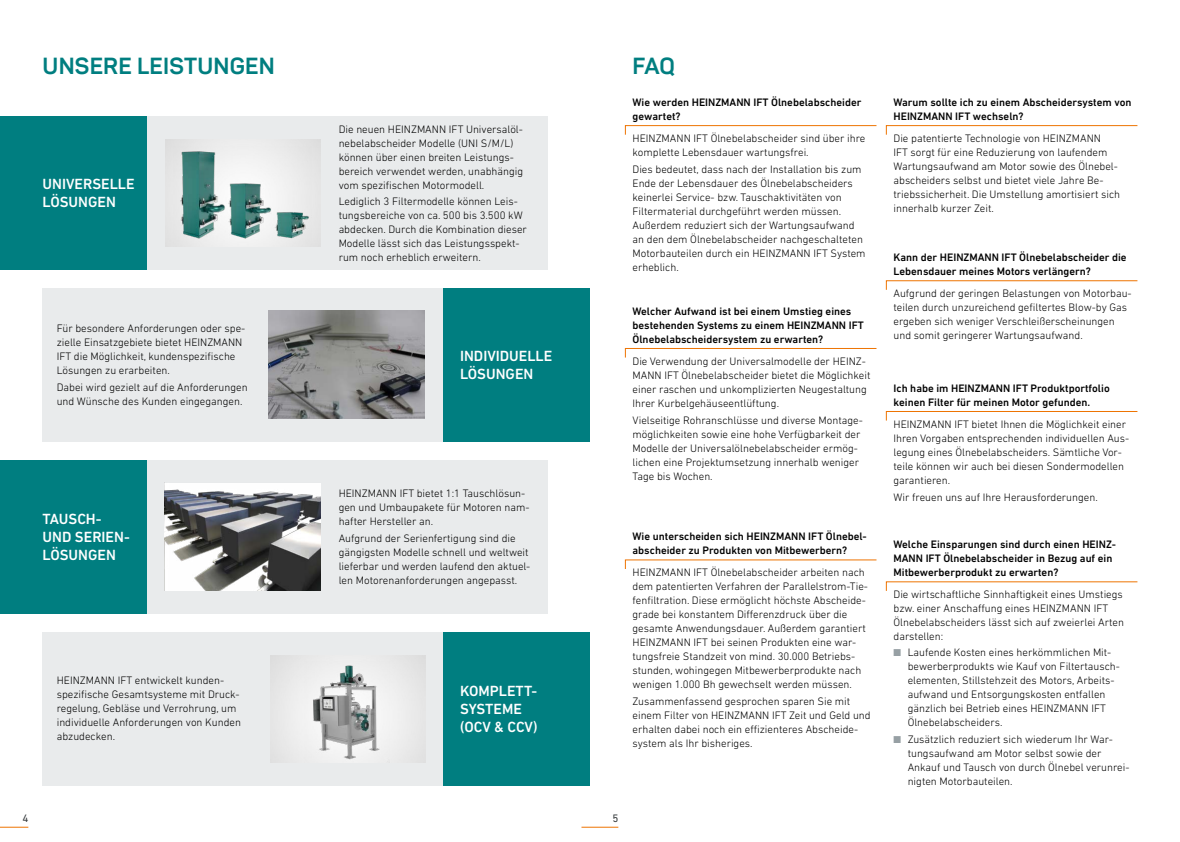
<style>
.page{position:relative;width:1180px;height:842px;background:#fff}
.page>*{position:absolute;margin:0;border:0;box-sizing:border-box;transform-origin:0 0}
.t1{font:700 23px "Sahar";letter-spacing:.01em;color:#007e80}
.t2{font:500 15px/18px "DIN Next LT Pro";color:#fff}
.t3{font:300 11px/14px "DIN Next LT Pro";color:#000}
.t4{font:500 11px/14px "DIN Next LT Pro";color:#000}
.t5{font:11px "DIN Next LT Pro";color:#34393b}
.s1{color:#97a0a4}
</style>
<div class="page">
<div style="left:147px;top:116px;width:400px;height:153px;background:#e9ebec"></div>
<div style="left:43px;top:288px;width:400px;height:153px;background:#e9ebec"></div>
<div style="left:147px;top:460px;width:400px;height:153px;background:#e9ebec"></div>
<div style="left:43px;top:632px;width:400px;height:153px;background:#e9ebec"></div>
<div style="left:0;top:460px;width:147px;height:153px;background:#007e80"></div>
<div style="left:443px;top:288px;width:147px;height:153px;background:#007e80"></div>
<div style="left:443px;top:632px;width:147px;height:153px;background:#007e80"></div>
<div style="left:0;top:116px;width:147px;height:153px;background:#007e80"></div>
<svg style="left:0;top:827px;width:28px;height:1px"></svg>
<img style="left:269px;top:311px;width:155px;height:108px">
<img style="left:174px;top:146px;width:138px;height:101px">
<img style="left:164px;top:483px;width:156px;height:108px">
<img style="left:304px;top:661px;width:85px;height:101px">
<svg style="left:624px;top:125px;width:253px;height:10px"></svg>
<svg style="left:624px;top:348px;width:253px;height:10px"></svg>
<svg style="left:624px;top:559px;width:253px;height:10px"></svg>
<svg style="left:885px;top:125px;width:253px;height:10px"></svg>
<svg style="left:885px;top:280px;width:253px;height:10px"></svg>
<svg style="left:885px;top:411px;width:253px;height:10px"></svg>
<svg style="left:885px;top:581px;width:253px;height:10px"></svg>
<hr style="left:581px;top:827px;width:37px;height:1px;background:#ee7402">
<h1 class="t1" style="left:43px;top:51px;width:233px">UNSERE LEISTUNGEN</h1>
<h2 class="t2" style="left:43px;top:175px;width:94px">UNIVERSELLE<br>LÖSUNGEN</h2>
<p class="t3" style="left:57px;top:322px;width:190px">Für besondere Anforderungen oder spe&shy;zielle Einsatzgebiete bietet HEINZMANN IFT die Möglichkeit, kundenspezifische Lösungen zu erarbeiten.</p>
<p class="t3" style="left:57px;top:380px;width:192px">Dabei wird gezielt auf die Anforderungen und Wünsche des Kunden eingegangen.</p>
<h2 class="t2" style="left:43px;top:510px;width:89px">TAUSCH-<br>UND SERIEN-<br>LÖSUNGEN</h2>
<p class="t3" style="left:57px;top:673px;width:186px">HEINZMANN IFT entwickelt kunden&shy;spezifische Gesamtsysteme mit Druck&shy;regelung, Gebläse und Verrohrung, um individuelle Anforderungen von Kunden abzudecken.</p>
<p class="t5" style="left:22px;top:812px;width:7px">4</p>
<p class="t3" style="left:338px;top:122px;width:186px">Die neuen HEINZMANN IFT Universalöl&shy;nebelabscheider Modelle (UNI S/M/L) können über einen breiten Leistungs&shy;bereich verwendet werden, unabhängig vom spezifischen Motormodell.</p>
<p class="t3" style="left:338px;top:194px;width:190px">Lediglich 3 Filtermodelle können Leis&shy;tungsbereiche von ca. 500 bis 3.500 kW abdecken. Durch die Kombination dieser Modelle lässt sich das Leistungsspekt&shy;rum noch erheblich erweitern.</p>
<h2 class="t2" style="left:460px;top:347px;width:94px">INDIVIDUELLE<br>LÖSUNGEN</h2>
<p class="t3" style="left:338px;top:487px;width:192px">HEINZMANN IFT bietet 1:1 Tauschlösun&shy;gen und Umbaupakete für Motoren nam&shy;hafter Hersteller an.</p>
<p class="t3" style="left:338px;top:531px;width:193px">Aufgrund der Serienfertigung sind die gängigsten Modelle schnell und weltweit lieferbar und werden laufend den aktuel&shy;len Motorenanforderungen angepasst.</p>
<h2 class="t2" style="left:460px;top:682px;width:79px">KOMPLETT-<br>SYSTEME (OCV &amp; CCV)</h2>
<h1 class="t1" style="left:632px;top:51px;width:44px">FAQ</h1>
<p class="t4" style="left:632px;top:95px;width:230px">Wie werden HEINZMANN IFT Ölnebelabscheider gewartet?</p>
<p class="t3" style="left:632px;top:131px;width:234px">HEINZMANN IFT Ölnebelabscheider sind über ihre komplette Lebensdauer wartungsfrei.</p>
<p class="t3" style="left:632px;top:162px;width:234px">Dies bedeutet, dass nach der Installation bis zum Ende der Lebensdauer des Ölnebelabscheiders keinerlei Service- bzw. Tauschaktivitäten von Filtermaterial durchgeführt werden müssen.<br>Außerdem reduziert sich der Wartungsaufwand an den dem Ölnebelabscheider nachgeschalteten Motorbauteilen durch ein HEINZMANN IFT System erheblich.</p>
<p class="t4" style="left:632px;top:304px;width:233px">Welcher Aufwand ist bei einem Umstieg eines bestehenden Systems zu einem HEINZMANN IFT<br>Ölnebelabscheidersystem zu erwarten?</p>
<p class="t3" style="left:632px;top:354px;width:239px">Die Verwendung der Universalmodelle der HEINZ-MANN IFT Ölnebelabscheider bietet die Möglichkeit einer raschen und unkomplizierten Neugestaltung Ihrer Kurbelgehäuseentlüftung.</p>
<p class="t3" style="left:632px;top:413px;width:232px">Vielseitige Rohranschlüsse und diverse Montage&shy;möglichkeiten sowie eine hohe Verfügbarkeit der Modelle der Universalölnebelabscheider ermög&shy;lichen eine Projektumsetzung innerhalb weniger Tage bis Wochen.</p>
<p class="t4" style="left:632px;top:530px;width:236px">Wie unterscheiden sich HEINZMANN IFT Ölnebel&shy;abscheider zu Produkten von Mitbewerbern?</p>
<p class="t3" style="left:632px;top:565px;width:237px">HEINZMANN IFT Ölnebelabscheider arbeiten nach dem patentierten Verfahren der Parallelstrom-Tie&shy;fenfiltration. Diese ermöglicht höchste Abscheide&shy;grade bei konstantem Differenzdruck über die gesamte Anwendungsdauer. Außerdem garantiert HEINZMANN IFT bei seinen Produkten eine war&shy;tungsfreie Standzeit von mind. 30.000 Betriebs&shy;stunden, wohingegen Mitbewerberprodukte nach wenigen 1.000 Bh gewechselt werden müssen.</p>
<p class="t3" style="left:632px;top:694px;width:240px">Zusammenfassend gesprochen sparen Sie mit einem Filter von HEINZMANN IFT Zeit und Geld und erhalten dabei noch ein effizienteres Abscheide&shy;system als Ihr bisheriges.</p>
<p class="t5" style="left:612px;top:812px;width:7px">5</p>
<p class="t4" style="left:893px;top:95px;width:239px">Warum sollte ich zu einem Abscheidersystem von<br>HEINZMANN IFT wechseln?</p>
<p class="t3" style="left:893px;top:131px;width:228px">Die patentierte Technologie von HEINZMANN<br>IFT sorgt für eine Reduzierung von laufendem Wartungsaufwand am Motor sowie des Ölnebel&shy;abscheiders selbst und bietet viele Jahre Be&shy;triebssicherheit. Die Umstellung amortisiert sich innerhalb kurzer Zeit.</p>
<p class="t4" style="left:893px;top:250px;width:235px">Kann der HEINZMANN IFT Ölnebelabscheider die<br>Lebensdauer meines Motors verlängern?</p>
<p class="t3" style="left:893px;top:286px;width:240px">Aufgrund der geringen Belastungen von Motorbau&shy;teilen durch unzureichend gefiltertes Blow-by Gas ergeben sich weniger Verschleißerscheinungen und somit geringerer Wartungsaufwand.</p>
<p class="t4" style="left:893px;top:381px;width:218px">Ich habe im HEINZMANN IFT Produktportfolio keinen Filter für meinen Motor gefunden.</p>
<p class="t3" style="left:893px;top:417px;width:237px">HEINZMANN IFT bietet Ihnen die Möglichkeit einer Ihren Vorgaben entsprechenden individuellen Aus&shy;legung eines Ölnebelabscheiders. Sämtliche Vor&shy;teile können wir auch bei diesen Sondermodellen garantieren.</p>
<p class="t3" style="left:893px;top:490px;width:206px">Wir freuen uns auf Ihre Herausforderungen.</p>
<p class="t4" style="left:893px;top:537px;width:224px">Welche Einsparungen sind durch einen HEINZ-<br>MANN IFT Ölnebelabscheider in Bezug auf ein<br>Mitbewerberprodukt zu erwarten?</p>
<p class="t3" style="left:893px;top:587px;width:232px">Die wirtschaftliche Sinnhaftigkeit eines Umstiegs bzw. einer Anschaffung eines HEINZMANN IFT Ölnebelabscheiders lässt sich auf zweierlei Arten darstellen:</p>
<p class="t3" style="left:907px;top:645px;width:214px;text-indent:-14px"><span class="s1">■</span> Laufende Kosten eines herkömmlichen Mit&shy;bewerberprodukts wie Kauf von Filtertausch&shy;elementen, Stillstehzeit des Motors, Arbeits&shy;aufwand und Entsorgungskosten entfallen gänzlich bei Betrieb eines HEINZMANN IFT Ölnebelabscheiders.</p>
<p class="t3" style="left:907px;top:732px;width:223px;text-indent:-14px"><span class="s1">■</span> Zusätzlich reduziert sich wiederum Ihr War&shy;tungsaufwand am Motor selbst sowie der Ankauf und Tausch von durch Ölnebel verunrei&shy;nigten Motorbauteilen.</p>
</div>
